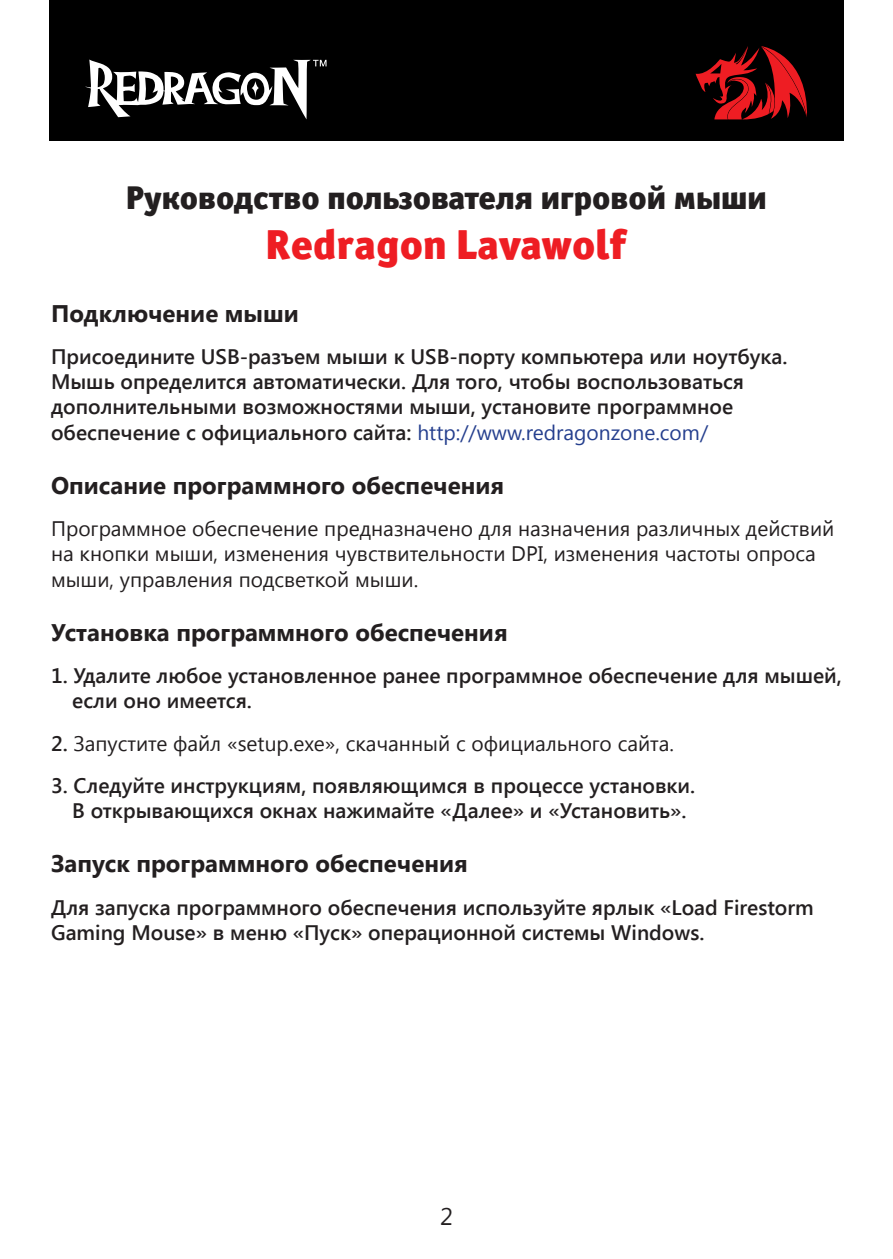
<style>
.page{position:relative;width:893px;height:1259px;background:#fff}
.page>*{position:absolute;margin:0;border:0;box-sizing:border-box;transform-origin:0 0}
.PDZ{font:42px "Officina Sans Black C";color:#ee1d23}
.PDZ-2{font:33px "Officina Sans Black C";color:#231f20}
.PDZ-3{font:700 24px "Segoe UI";color:#231f20}
.t1{font:24px "Segoe UI";color:#231f20}
.PDZ-4{font:600 21px/25.2px "Segoe UI";color:#231f20}
.PDZ-5{font:21px/25.2px "Segoe UI";color:#231f20}
.s1{font-weight:400;color:#253f8e}
.s2{font-weight:600}
</style>
<div class="page">
<div style="left:49px;top:0;width:794px;height:141px;background:#000"></div>
<svg style="left:85px;top:60px;width:241px;height:59px"></svg>
<svg style="left:696px;top:46px;width:112px;height:74px;background:#610b0e"></svg>
<p class="PDZ-2" style="left:126px;top:176px;width:642px">Руководство пользователя игровой мыши</p>
<p class="PDZ" style="left:266px;top:218px;width:363px">Redragon Lavawolf</p>
<p class="PDZ-3" style="left:51px;top:296px;width:249px">Подключение мыши</p>
<p class="PDZ-4" style="left:51px;top:343px;width:738px">Присоедините USB-разъем мыши к USB-порту компьютера или ноутбука.<br>Мышь определится автоматически. Для того, чтобы воспользоваться дополнительными возможностями мыши, установите программное обеспечение с официального сайта: <span class="s1">http://www.redragonzone.com/</span></p>
<p class="PDZ-3" style="left:51px;top:468px;width:455px">Описание программного обеспечения</p>
<p class="PDZ-5" style="left:51px;top:515px;width:785px">Программное обеспечение предназначено для назначения различных действий на кнопки мыши, изменения чувствительности DPI, изменения частоты опроса мыши, управления подсветкой мыши.</p>
<p class="PDZ-3" style="left:51px;top:615px;width:458px">Установка программного обеспечения</p>
<p class="PDZ-4" style="left:72px;top:662px;width:771px;text-indent:-21px">1. Удалите любое установленное ранее программное обеспечение для мышей, если оно имеется.</p>
<p class="PDZ-5" style="left:51px;top:729px;width:625px"><span class="s2">2.</span> Запустите файл «setup.exe», скачанный с официального сайта.</p>
<p class="PDZ-4" style="left:72px;top:772px;width:624px;text-indent:-21px">3. Следуйте инструкциям, появляющимся в процессе установки.<br>В открывающихся окнах нажимайте «Далее» и «Установить».</p>
<p class="PDZ-3" style="left:51px;top:846px;width:418px">Запуск программного обеспечения</p>
<p class="PDZ-4" style="left:51px;top:893px;width:764px">Для запуска программного обеспечения используйте ярлык «Load Firestorm<br>Gaming Mouse» в меню «Пуск» операционной системы Windows.</p>
<p class="t1" style="left:440px;top:1200px;width:14px">2</p>
</div>
